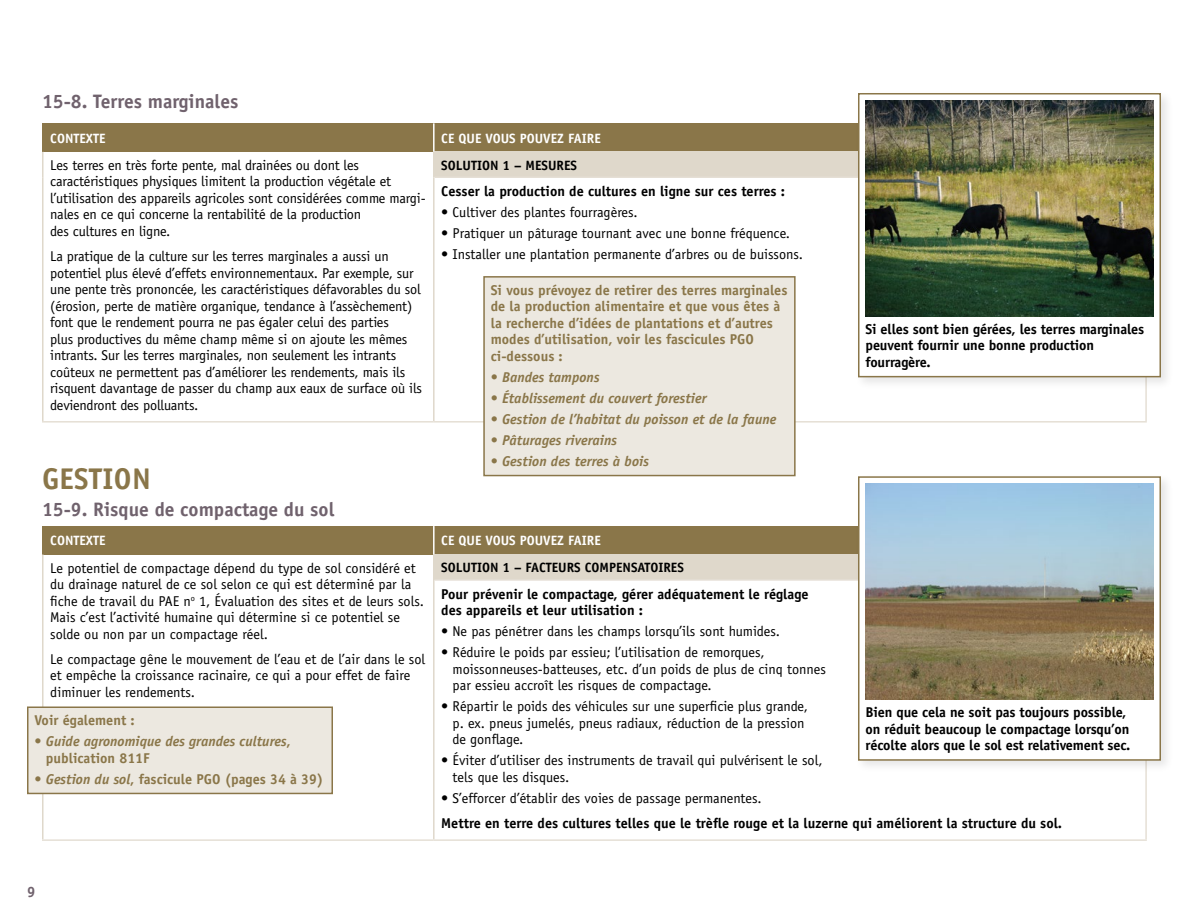
<style>
.page{position:relative;width:1188px;height:918px;background:#fff}
.page>*{position:absolute;margin:0;border:0;box-sizing:border-box;transform-origin:0 0}
.t1{font:700 30px "Officina Sans";letter-spacing:.01em;color:#8a7649}
.t2{font:700 19.5px "Officina Sans";color:#70626d}
.t3{font:700 15px "Officina Sans";color:#70626d}
.t4{font:14.25px/16.5px "Officina Sans";letter-spacing:-.01em;color:#000}
.t5{font:700 14.25px/16.5px "Officina Sans";letter-spacing:-.01em;color:#000}
.t6{font:700 14.25px/16.5px "Officina Sans";color:#8a7649}
.t7{font:italic 700 14.25px/16.5px "Officina Sans";color:#8a7649}
.t8{font:700 13.5px "Officina Sans";color:#fff}
.t9{font:700 13.5px "Officina Sans";color:#000}
.s1{font-style:normal}
.s2{font-style:italic}
</style>
<div class="page">
<div style="left:43px;top:123px;width:391px;height:29px;background:#8a7649"></div>
<div style="left:434px;top:123px;width:712px;height:29px;background:#8a7649"></div>
<div style="left:434px;top:152px;width:712px;height:25px;background:#dfd8cb"></div>
<hr style="left:433px;top:123px;width:2px;height:29px;background:#fff">
<hr style="left:42px;top:152px;width:2px;height:25px;background:#dfd8cb">
<hr style="left:42px;top:177px;width:2px;height:244px;background:#dfd8cb">
<hr style="left:433px;top:152px;width:2px;height:25px;background:#dfd8cb">
<hr style="left:42px;top:421px;width:392px;height:2px;background:#e5dfd5">
<hr style="left:433px;top:177px;width:2px;height:244px;background:#dfd8cb">
<hr style="left:435px;top:176px;width:712px;height:2px;background:#e5dfd5">
<hr style="left:1145px;top:178px;width:2px;height:243px;background:#e5dfd5">
<hr style="left:434px;top:421px;width:713px;height:2px;background:#e5dfd5">
<hr style="left:42px;top:123px;width:2px;height:29px;background:#8a7649">
<div style="left:43px;top:526px;width:391px;height:28px;background:#8a7649"></div>
<div style="left:434px;top:526px;width:712px;height:28px;background:#8a7649"></div>
<div style="left:434px;top:554px;width:712px;height:26px;background:#dfd8cb"></div>
<hr style="left:433px;top:526px;width:2px;height:28px;background:#fff">
<hr style="left:42px;top:554px;width:2px;height:26px;background:#dfd8cb">
<hr style="left:42px;top:580px;width:2px;height:259px;background:#dfd8cb">
<hr style="left:433px;top:554px;width:2px;height:26px;background:#dfd8cb">
<hr style="left:42px;top:839px;width:392px;height:2px;background:#e5dfd5">
<hr style="left:433px;top:580px;width:2px;height:259px;background:#dfd8cb">
<hr style="left:435px;top:579px;width:712px;height:2px;background:#e5dfd5">
<hr style="left:1145px;top:581px;width:2px;height:258px;background:#e5dfd5">
<hr style="left:434px;top:839px;width:713px;height:2px;background:#e5dfd5">
<hr style="left:42px;top:526px;width:2px;height:28px;background:#8a7649">
<div style="left:855px;top:90px;width:319px;height:300px;background:#000;opacity:.1"></div>
<div style="left:858px;top:93px;width:303px;height:284px;background:#fff;border:2px solid #8a7649"></div>
<img style="left:866px;top:100px;width:288px;height:216px">
<div style="left:855px;top:473px;width:319px;height:300px;background:#000;opacity:.1"></div>
<div style="left:858px;top:476px;width:303px;height:285px;background:#fff;border:2px solid #8a7649"></div>
<img style="left:866px;top:484px;width:288px;height:216px">
<div style="left:484px;top:277px;width:311px;height:199px;background:#ece8e0"></div>
<div style="left:483px;top:276px;width:313px;height:200px;border:2px solid #8a7649"></div>
<div style="left:28px;top:707px;width:304px;height:86px;background:#ece8e0"></div>
<div style="left:27px;top:706px;width:306px;height:88px;border:2px solid #8a7649"></div>
<h2 class="t2" style="left:42px;top:90px;width:198px">15-8. Terres marginales</h2>
<p class="t8" style="left:50px;top:130px;width:57px">CONTEXTE</p>
<p class="t8" style="left:441px;top:130px;width:161px">CE QUE VOUS POUVEZ FAIRE</p>
<p class="t4" style="left:50px;top:157px;width:377px">Les terres en très forte pente, mal drainées ou dont les caractéristiques physiques limitent la production végétale et l’utilisation des appareils agricoles sont considérées comme margi&shy;nales en ce qui concerne la rentabilité de la production<br>des cultures en ligne.</p>
<p class="t4" style="left:50px;top:248px;width:373px">La pratique de la culture sur les terres marginales a aussi un potentiel plus élevé d’effets environnementaux. Par exemple, sur une pente très prononcée, les caractéristiques défavorables du sol (érosion, perte de matière organique, tendance à l’assèchement) font que le rendement pourra ne pas égaler celui des parties<br>plus productives du même champ même si on ajoute les mêmes intrants. Sur les terres marginales, non seulement les intrants coûteux ne permettent pas d’améliorer les rendements, mais ils risquent davantage de passer du champ aux eaux de surface où ils deviendront des polluants.</p>
<p class="t9" style="left:441px;top:157px;width:137px">SOLUTION 1 – MESURES</p>
<p class="t5" style="left:441px;top:183px;width:345px">Cesser la production de cultures en ligne sur ces terres :</p>
<p class="t4" style="left:441px;top:204px;width:198px">• Cultiver des plantes fourragères.</p>
<p class="t4" style="left:441px;top:225px;width:350px">• Pratiquer un pâturage tournant avec une bonne fréquence.</p>
<p class="t4" style="left:441px;top:246px;width:363px">• Installer une plantation permanente d’arbres ou de buissons.</p>
<p class="t6" style="left:491px;top:282px;width:298px">Si vous prévoyez de retirer des terres marginales de la production alimentaire et que vous êtes à la recherche d’idées de plantations et d’autres modes d’utilisation, voir les fascicules PGO ci-dessous :</p>
<p class="t7" style="left:491px;top:369px;width:110px"><span class="s1">•</span> Bandes tampons</p>
<p class="t7" style="left:491px;top:390px;width:217px"><span class="s1">•</span> Établissement du couvert forestier</p>
<p class="t7" style="left:491px;top:411px;width:287px"><span class="s1">•</span> Gestion de l’habitat du poisson et de la faune</p>
<p class="t7" style="left:491px;top:432px;width:128px"><span class="s1">•</span> Pâturages riverains</p>
<p class="t7" style="left:491px;top:453px;width:160px"><span class="s1">•</span> Gestion des terres à bois</p>
<p class="t5" style="left:866px;top:320px;width:280px">Si elles sont bien gérées, les terres marginales peuvent fournir une bonne production fourragère.</p>
<h1 class="t1" style="left:42px;top:460px;width:110px">GESTION</h1>
<h2 class="t2" style="left:42px;top:497px;width:294px">15-9. Risque de compactage du sol</h2>
<p class="t8" style="left:50px;top:532px;width:57px">CONTEXTE</p>
<p class="t8" style="left:441px;top:532px;width:161px">CE QUE VOUS POUVEZ FAIRE</p>
<p class="t4" style="left:50px;top:559px;width:375px">Le potentiel de compactage dépend du type de sol considéré et du drainage naturel de ce sol selon ce qui est déterminé par la fiche de travail du PAE n<sup>o</sup> 1, Évaluation des sites et de leurs sols.<br>Mais c’est l’activité humaine qui détermine si ce potentiel se solde ou non par un compactage réel.</p>
<p class="t4" style="left:50px;top:651px;width:377px">Le compactage gêne le mouvement de l’eau et de l’air dans le sol et empêche la croissance racinaire, ce qui a pour effet de faire diminuer les rendements.</p>
<p class="t9" style="left:441px;top:559px;width:244px">SOLUTION 1 – FACTEURS COMPENSATOIRES</p>
<p class="t5" style="left:441px;top:585px;width:369px">Pour prévenir le compactage, gérer adéquatement le réglage des appareils et leur utilisation :</p>
<p class="t4" style="left:441px;top:623px;width:340px">• Ne pas pénétrer dans les champs lorsqu’ils sont humides.</p>
<p class="t4" style="left:453px;top:644px;width:375px;text-indent:-11px">• Réduire le poids par essieu; l’utilisation de remorques, moissonneuses-batteuses, etc. d’un poids de plus de cinq tonnes par essieu accroît les risques de compactage.</p>
<p class="t4" style="left:453px;top:698px;width:357px;text-indent:-11px">• Répartir le poids des véhicules sur une superficie plus grande, p. ex. pneus jumelés, pneus radiaux, réduction de la pression de gonflage.</p>
<p class="t4" style="left:453px;top:752px;width:372px;text-indent:-11px">• Éviter d’utiliser des instruments de travail qui pulvérisent le sol, tels que les disques.</p>
<p class="t4" style="left:441px;top:790px;width:322px">• S’efforcer d’établir des voies de passage permanentes.</p>
<p class="t5" style="left:441px;top:815px;width:622px">Mettre en terre des cultures telles que le trèfle rouge et la luzerne qui améliorent la structure du sol.</p>
<p class="t5" style="left:866px;top:704px;width:266px">Bien que cela ne soit pas toujours possible, on réduit beaucoup le compactage lorsqu’on récolte alors que le sol est relativement sec.</p>
<p class="t6" style="left:34px;top:712px;width:102px">Voir également :</p>
<p class="t7" style="left:46px;top:733px;width:246px;text-indent:-11px"><span class="s1">•</span> Guide agronomique des grandes cultures<span class="s1">, publication 811F</span></p>
<p class="t6" style="left:34px;top:770px;width:290px">• <span class="s2">Gestion du sol</span>, fascicule PGO (pages 34 à 39)</p>
<p class="t3" style="left:27px;top:882px;width:10px">9</p>
</div>
